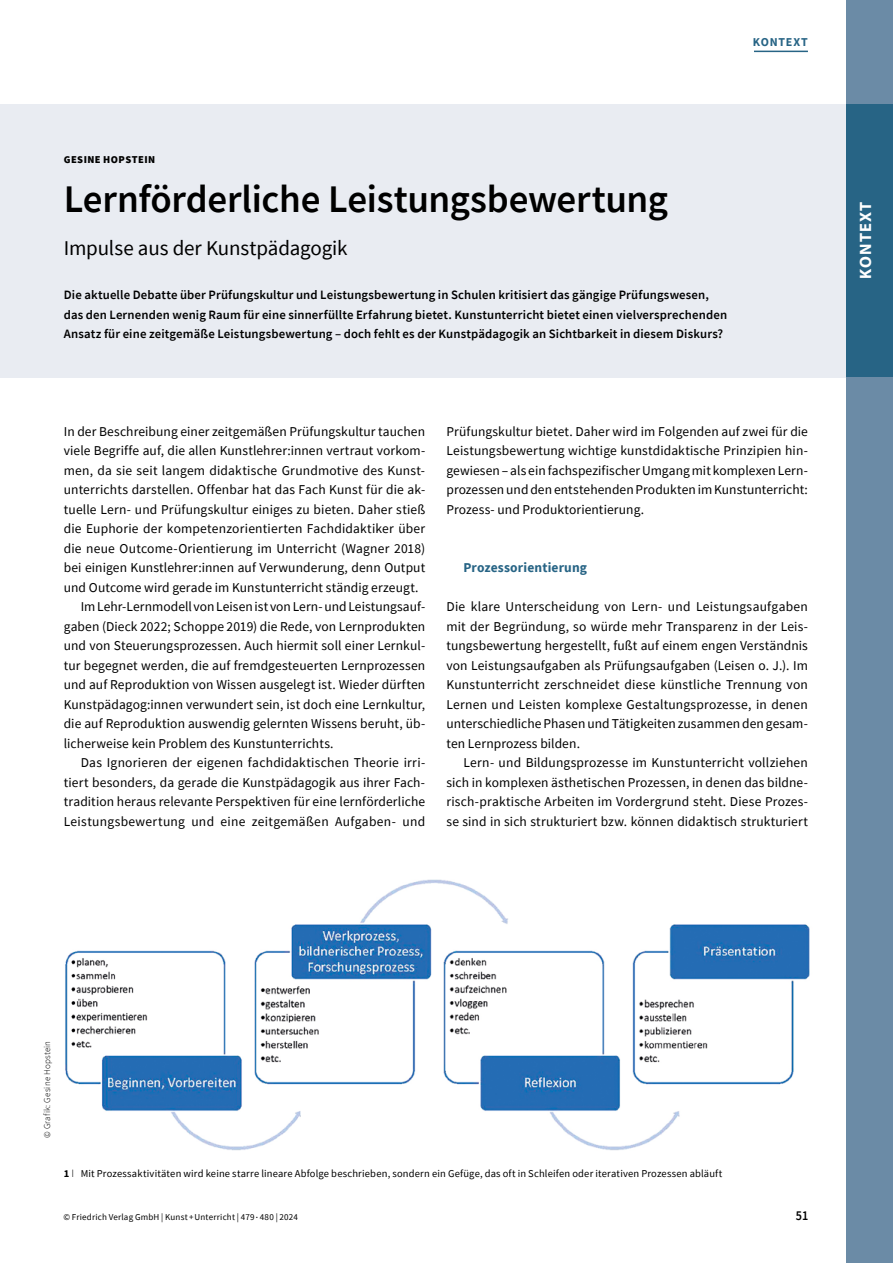
<style>
.page{position:relative;width:893px;height:1263px;background:#fff}
.page>*{position:absolute;margin:0;border:0;box-sizing:border-box;transform-origin:0 0}
.t1{font:600 39px "Source Sans Pro";letter-spacing:-.01em;color:#000}
.t2{font:21px "Source Sans Pro";letter-spacing:-.01em;color:#000}
.t3{font:700 16.5px "Myriad Pro";letter-spacing:.07em;color:#fff}
.t4{font:13.5px/19.5px "Source Sans Pro";letter-spacing:.01em;color:#000;text-align:justify}
.t5{font:700 13.5px "Source Sans Pro";letter-spacing:.01em;color:#276485}
.t6{font:600 13.5px "Source Sans Pro";color:#000;scale:.9 1}
.t7{font:600 12.75px/19.5px "Source Sans Pro";letter-spacing:.01em;color:#000}
.t8{font:700 12px "Source Sans Pro";letter-spacing:.065em;color:#276485}
.t9{font:10.5px "Source Sans Pro";letter-spacing:.015em;color:#000}
.t10{font:900 10.5px "Source Sans Pro";letter-spacing:.04em;color:#000}
.t11{font:9px "Source Sans Pro";letter-spacing:.02em;color:#000}
.t12{font:300 9px "Source Sans Pro";letter-spacing:.02em;color:#000}
.s1{font-weight:700}
.s2{font-weight:300;font-size:11.25px}
</style>
<div class="page">
<hr style="left:754px;top:51px;width:54px;height:1px;background:#276485">
<div style="left:0;top:104px;width:893px;height:273px;background:#e9ecf2"></div>
<div style="left:846px;top:0;width:47px;height:1263px;background:#6b8ba6"></div>
<div style="left:846px;top:104px;width:47px;height:273px;background:#276485"></div>
<img style="left:65px;top:879px;width:745px;height:272px">
<p class="t8" style="left:753px;top:34px;width:57px">KONTEXT</p>
<p class="t10" style="left:64px;top:152px;width:93px">GESINE HOPSTEIN</p>
<h1 class="t1" style="left:64px;top:174px;width:606px">Lernförderliche Leistungsbewertung</h1>
<h2 class="t2" style="left:64px;top:234px;width:285px">Impulse aus der Kunstpädagogik</h2>
<p class="t7" style="left:64px;top:285px;width:665px">Die aktuelle Debatte über Prüfungskultur und Leistungsbewertung in Schulen kritisiert das gängige Prüfungswesen, das den Lernenden wenig Raum für eine sinnerfüllte Erfahrung bietet. Kunstunterricht bietet einen vielversprechenden<br>Ansatz für eine zeitgemäße Leistungsbewertung – doch fehlt es der Kunstpädagogik an Sichtbarkeit in diesem Diskurs?</p>
<p class="t4" style="left:64px;top:421px;width:363px">In der Beschreibung einer zeitgemäßen Prüfungskultur tauchen</p>
<p class="t4" style="left:64px;top:441px;width:363px">viele Begriffe auf, die allen Kunstlehrer:innen vertraut vorkom-</p>
<p class="t4" style="left:64px;top:460px;width:363px">men, da sie seit langem didaktische Grundmotive des Kunst-</p>
<p class="t4" style="left:64px;top:480px;width:363px">unterrichts darstellen. Offenbar hat das Fach Kunst für die ak-</p>
<p class="t4" style="left:64px;top:499px;width:363px">tuelle Lern- und Prüfungskultur einiges zu bieten. Daher stieß</p>
<p class="t4" style="left:64px;top:519px;width:363px">die Euphorie der kompetenzorientierten Fachdidaktiker über</p>
<p class="t4" style="left:64px;top:538px;width:363px">die neue Outcome-Orientierung im Unterricht (Wagner 2018)</p>
<p class="t4" style="left:64px;top:558px;width:363px">bei einigen Kunstlehrer:innen auf Verwunderung, denn Output</p>
<p class="t4" style="left:64px;top:577px;width:356px">und Outcome wird gerade im Kunstunterricht ständig erzeugt.</p>
<p class="t4" style="left:81px;top:597px;width:346px">Im Lehr-Lernmodell von Leisen ist von Lern- und Leistungsauf-</p>
<p class="t4" style="left:64px;top:616px;width:363px">gaben (Dieck 2022; Schoppe 2019) die Rede, von Lernprodukten</p>
<p class="t4" style="left:64px;top:636px;width:363px">und von Steuerungsprozessen. Auch hiermit soll einer Lernkul-</p>
<p class="t4" style="left:64px;top:655px;width:363px">tur begegnet werden, die auf fremdgesteuerten Lernprozessen</p>
<p class="t4" style="left:64px;top:675px;width:363px">und auf Reproduktion von Wissen ausgelegt ist. Wieder dürften</p>
<p class="t4" style="left:64px;top:694px;width:363px">Kunstpädagog:innen verwundert sein, ist doch eine Lernkultur,</p>
<p class="t4" style="left:64px;top:714px;width:363px">die auf Reproduktion auswendig gelernten Wissens beruht, üb-</p>
<p class="t4" style="left:64px;top:733px;width:271px">licherweise kein Problem des Kunstunterrichts.</p>
<p class="t4" style="left:81px;top:753px;width:346px">Das Ignorieren der eigenen fachdidaktischen Theorie irri-</p>
<p class="t4" style="left:64px;top:772px;width:363px">tiert besonders, da gerade die Kunstpädagogik aus ihrer Fach-</p>
<p class="t4" style="left:64px;top:792px;width:363px">tradition heraus relevante Perspektiven für eine lernförderliche</p>
<p class="t4" style="left:64px;top:811px;width:363px">Leistungsbewertung und eine zeitgemäßen Aufgaben- und</p>
<p class="t4" style="left:446px;top:421px;width:363px">Prüfungskultur bietet. Daher wird im Folgenden auf zwei für die Leistungsbewertung wichtige kunstdidaktische Prinzipien hin&shy;gewiesen – als ein fachspezifischer Umgang mit komplexen Lern&shy;prozessen und den entstehenden Produkten im Kunstunterricht:<br>Prozess- und Produktorientierung.</p>
<p class="t5" style="left:463px;top:559px;width:125px">Prozessorientierung</p>
<p class="t4" style="left:446px;top:597px;width:363px">Die klare Unterscheidung von Lern- und Leistungsaufgaben mit der Begründung, so würde mehr Transparenz in der Leis&shy;tungsbewertung hergestellt, fußt auf einem engen Verständnis von Leistungsaufgaben als Prüfungsaufgaben (Leisen o. J.). Im Kunstunterricht zerschneidet diese künstliche Trennung von Lernen und Leisten komplexe Gestaltungsprozesse, in denen unterschiedliche Phasen und Tätigkeiten zusammen den gesam&shy;ten Lernprozess bilden.</p>
<p class="t4" style="left:446px;top:753px;width:363px;text-indent:17px">Lern- und Bildungsprozesse im Kunstunterricht vollziehen sich in komplexen ästhetischen Prozessen, in denen das bildne&shy;risch-praktische Arbeiten im Vordergrund steht. Diese Prozes&shy;se sind in sich strukturiert bzw. können didaktisch strukturiert</p>
<p class="t3" style="left:855px;top:279px;width:79px;rotate:-90deg">KONTEXT</p>
<p class="t12" style="left:42px;top:1138px;width:98px;rotate:-90deg">© Grafik: Gesine Hopstein</p>
<p class="t9" style="left:64px;top:1167px;width:660px"><span class="s1">1</span> <span class="s2">I</span> Mit Prozessaktivitäten wird keine starre lineare Abfolge beschrieben, sondern ein Gefüge, das oft in Schleifen oder iterativen Prozessen abläuft</p>
<p class="t11" style="left:63px;top:1212px;width:236px">© Friedrich Verlag GmbH | Kunst+Unterricht | 479 <sup>•</sup> 480 | 2024</p>
<p class="t6" style="left:796px;top:1207px;width:15px">51</p>
</div>
